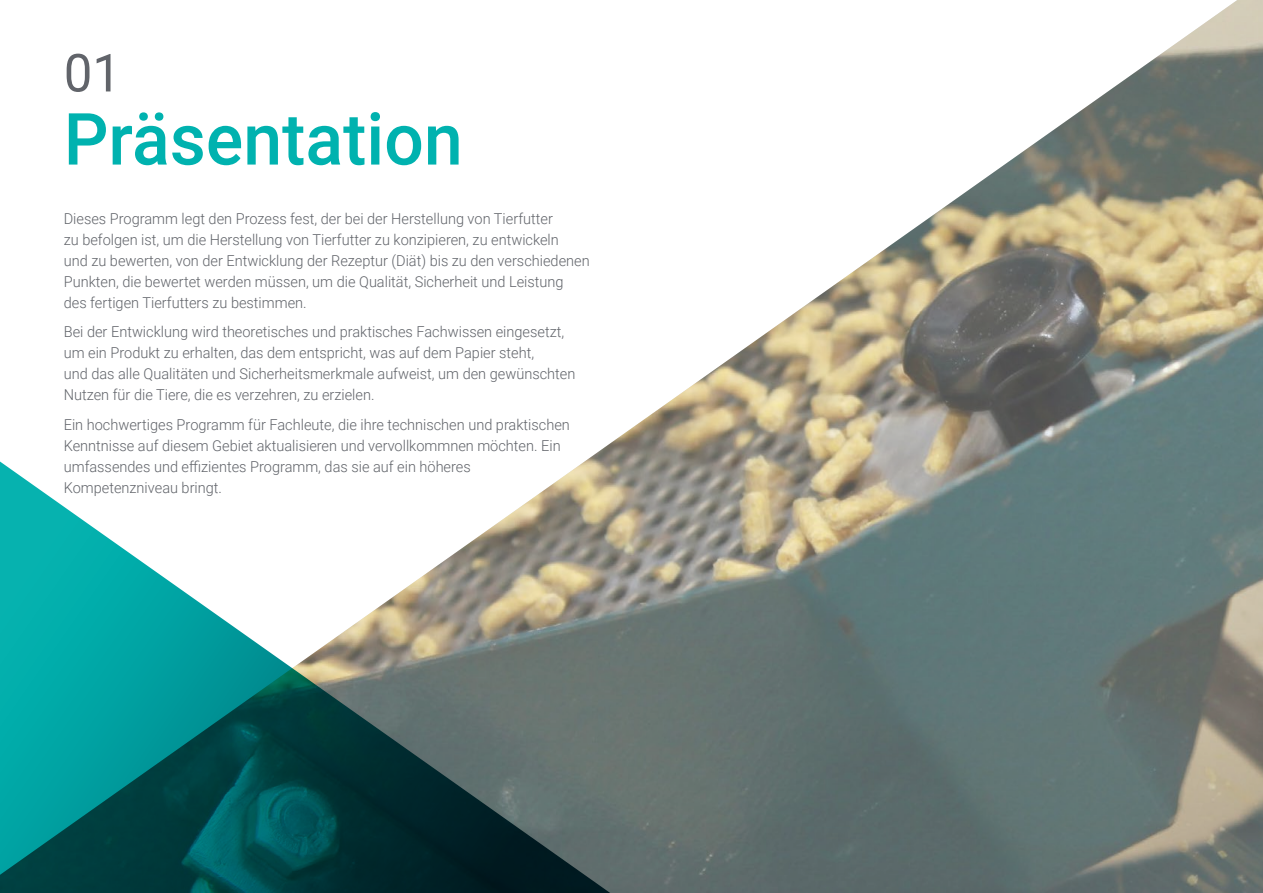
<style>
.page{position:relative;width:1263px;height:893px;background:#fff}
.page>*{position:absolute;margin:0;border:0;box-sizing:border-box;transform-origin:0 0}
.t1{font:500 72px "Roboto";color:#00b2af}
.t2{font:52.5px "Roboto";color:#61646a}
.t3{font:300 15px/21px "Roboto";color:#61646a}
</style>
<div class="page">
<img style="left:606px;top:0;width:657px;height:893px">
<svg style="left:0;top:446px;width:640px;height:447px"></svg>
<h2 class="t2" style="left:64px;top:36px;width:59px">01</h2>
<h1 class="t1" style="left:64px;top:89px;width:400px">Präsentation</h1>
<p class="t3" style="left:64px;top:207px;width:527px">Dieses Programm legt den Prozess fest, der bei der Herstellung von Tierfutter<br>zu befolgen ist, um die Herstellung von Tierfutter zu konzipieren, zu entwickeln<br>und zu bewerten, von der Entwicklung der Rezeptur (Diät) bis zu den verschiedenen Punkten, die bewertet werden müssen, um die Qualität, Sicherheit und Leistung des fertigen Tierfutters zu bestimmen.</p>
<p class="t3" style="left:64px;top:321px;width:513px">Bei der Entwicklung wird theoretisches und praktisches Fachwissen eingesetzt, um ein Produkt zu erhalten, das dem entspricht, was auf dem Papier steht,<br>und das alle Qualitäten und Sicherheitsmerkmale aufweist, um den gewünschten Nutzen für die Tiere, die es verzehren, zu erzielen.</p>
<p class="t3" style="left:64px;top:413px;width:508px">Ein hochwertiges Programm für Fachleute, die ihre technischen und praktischen Kenntnisse auf diesem Gebiet aktualisieren und vervollkommnen möchten. Ein umfassendes und effizientes Programm, das sie auf ein höheres Kompetenzniveau bringt.</p>
</div>
